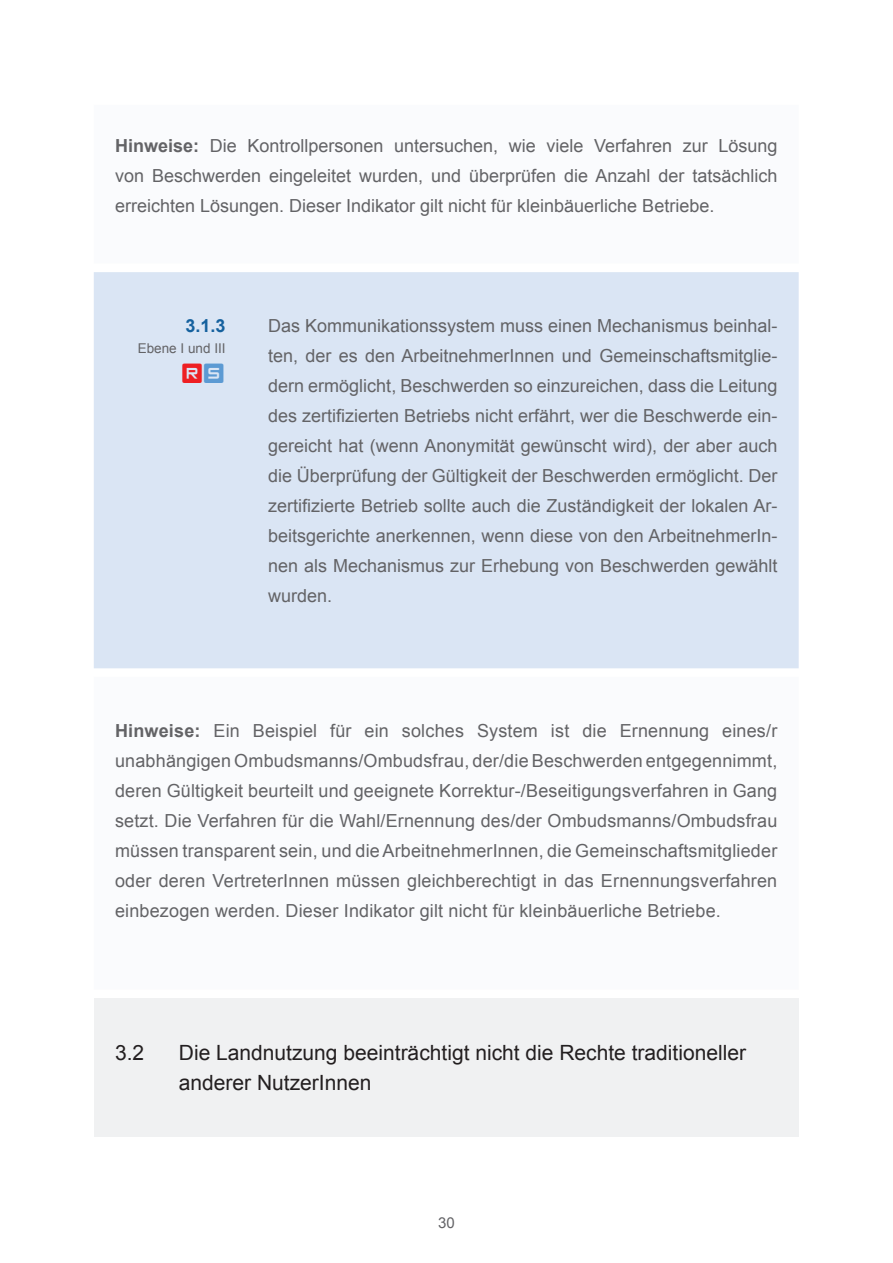
<style>
.page{position:relative;width:893px;height:1263px;background:#fff}
.page>*{position:absolute;margin:0;border:0;box-sizing:border-box;transform-origin:0 0}
.t1{font:34.5px "Curved Square";color:#ee1f23}
.t2{font:21px/30px "Arial";color:#231f20}
.t3{font:18px/30px "Arial";color:#636366;text-align:justify}
.t4{font:700 18px "Arial";color:#15619e}
.t5{font:15px "Arial";color:#636366}
.t6{font:13.5px "Arial";color:#636366}
.s1{font-weight:700}
.s2{color:#5c9ad3}
</style>
<div class="page">
<div style="left:94px;top:272px;width:705px;height:396px;background:#dae5f4"></div>
<div style="left:94px;top:998px;width:705px;height:139px;background:#f0f1f2"></div>
<p class="t3" style="left:115px;top:130px;width:664px"><span class="s1">Hinweise:</span> Die Kontrollpersonen untersuchen, wie viele Verfahren zur Lösung von Beschwerden eingeleitet wurden, und überprüfen die Anzahl der tatsächlich erreichten Lösungen. Dieser Indikator gilt nicht für kleinbäuerliche Betriebe.</p>
<p class="t4" style="left:186px;top:313px;width:42px">3.1.3</p>
<p class="t6" style="left:138px;top:339px;width:89px">Ebene I und III</p>
<h1 class="t1" style="left:182px;top:351px;width:45px">r<span class="s2">s</span></h1>
<p class="t3" style="left:268px;top:311px;width:511px">Das Kommunikationssystem muss einen Mechanismus beinhal&shy;ten, der es den ArbeitnehmerInnen und Gemeinschaftsmitglie&shy;dern ermöglicht, Beschwerden so einzureichen, dass die Leitung des zertifizierten Betriebs nicht erfährt, wer die Beschwerde ein&shy;gereicht hat (wenn Anonymität gewünscht wird), der aber auch die Überprüfung der Gültigkeit der Beschwerden ermöglicht. Der zertifizierte Betrieb sollte auch die Zuständigkeit der lokalen Ar&shy;beitsgerichte anerkennen, wenn diese von den ArbeitnehmerIn&shy;nen als Mechanismus zur Erhebung von Beschwerden gewählt wurden.</p>
<p class="t3" style="left:115px;top:715px;width:664px"><span class="s1">Hinweise:</span> Ein Beispiel für ein solches System ist die Ernennung eines/r unabhängigen Ombudsmanns/Ombudsfrau, der/die Beschwerden entgegennimmt, deren Gültigkeit beurteilt und geeignete Korrektur-/Beseitigungsverfahren in Gang setzt. Die Verfahren für die Wahl/Ernennung des/der Ombudsmanns/Ombudsfrau müssen transparent sein, und die ArbeitnehmerInnen, die Gemeinschaftsmitglieder oder deren VertreterInnen müssen gleichberechtigt in das Ernennungsverfahren einbezogen werden. Dieser Indikator gilt nicht für kleinbäuerliche Betriebe.</p>
<p class="t2" style="left:115px;top:1038px;width:31px">3.2</p>
<p class="t2" style="left:179px;top:1038px;width:569px">Die Landnutzung beeinträchtigt nicht die Rechte traditioneller anderer NutzerInnen</p>
<p class="t5" style="left:438px;top:1212px;width:18px">30</p>
</div>
